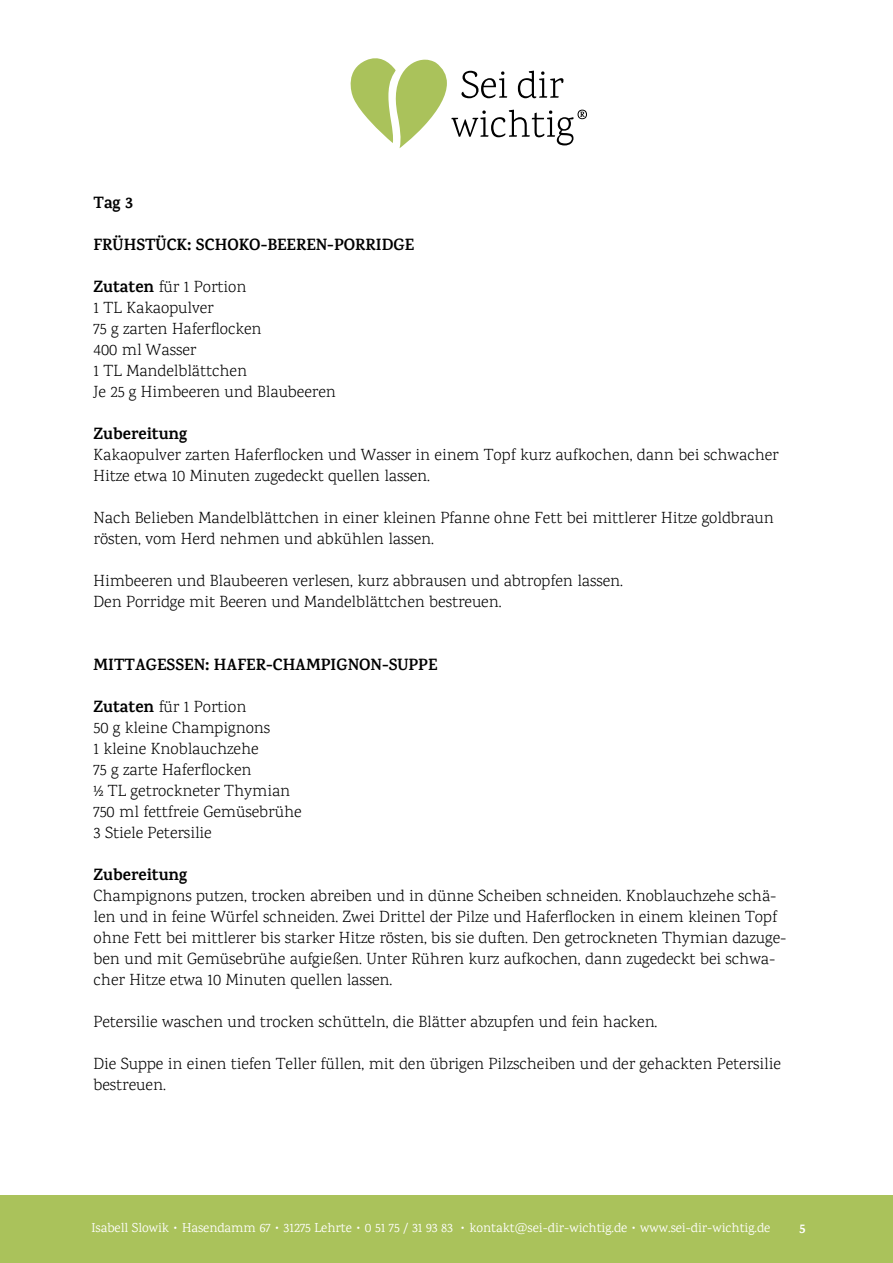
<style>
.page{position:relative;width:893px;height:1263px;background:#fff}
.page>*{position:absolute;margin:0;border:0;box-sizing:border-box;transform-origin:0 0}
.t1{font:300 16.5px/21px "Karma";color:#000}
.t2{font:700 16.5px "Karma";color:#000}
.t3{font:700 13.5px "Karma";color:#fff}
.t4{font:13.2px "Karma";color:#fff}
.s1{font-weight:700}
</style>
<div class="page">
<div style="left:0;top:1195px;width:893px;height:68px;background:#aac25b"></div>
<svg style="left:350px;top:58px;width:237px;height:90px"></svg>
<p class="t2" style="left:94px;top:192px;width:41px">Tag 3</p>
<p class="t2" style="left:94px;top:234px;width:322px">FRÜHSTÜCK: SCHOKO-BEEREN-PORRIDGE</p>
<p class="t1" style="left:94px;top:277px;width:244px"><span class="s1">Zutaten</span> für 1 Portion<br>1 TL Kakaopulver<br>75 g zarten Haferflocken<br>400 ml Wasser<br>1 TL Mandelblättchen<br>Je 25 g Himbeeren und Blaubeeren</p>
<p class="t2" style="left:94px;top:423px;width:95px">Zubereitung</p>
<p class="t1" style="left:94px;top:445px;width:687px">Kakaopulver zarten Haferflocken und Wasser in einem Topf kurz aufkochen, dann bei schwacher<br>Hitze etwa 10 Minuten zugedeckt quellen lassen.</p>
<p class="t1" style="left:94px;top:508px;width:682px">Nach Belieben Mandelblättchen in einer kleinen Pfanne ohne Fett bei mittlerer Hitze goldbraun rösten, vom Herd nehmen und abkühlen lassen.</p>
<p class="t1" style="left:94px;top:571px;width:531px">Himbeeren und Blaubeeren verlesen, kurz abbrausen und abtropfen lassen.<br>Den Porridge mit Beeren und Mandelblättchen bestreuen.</p>
<p class="t2" style="left:94px;top:654px;width:345px">MITTAGESSEN: HAFER-CHAMPIGNON-SUPPE</p>
<p class="t1" style="left:94px;top:697px;width:210px"><span class="s1">Zutaten</span> für 1 Portion<br>50 g kleine Champignons<br>1 kleine Knoblauchzehe<br>75 g zarte Haferflocken<br>½ TL getrockneter Thymian<br>750 ml fettfreie Gemüsebrühe<br>3 Stiele Petersilie</p>
<p class="t2" style="left:94px;top:864px;width:95px">Zubereitung</p>
<p class="t1" style="left:94px;top:886px;width:694px">Champignons putzen, trocken abreiben und in dünne Scheiben schneiden. Knoblauchzehe schä&shy;len und in feine Würfel schneiden. Zwei Drittel der Pilze und Haferflocken in einem kleinen Topf ohne Fett bei mittlerer bis starker Hitze rösten, bis sie duften. Den getrockneten Thymian dazuge&shy;ben und mit Gemüsebrühe aufgießen. Unter Rühren kurz aufkochen, dann zugedeckt bei schwa&shy;cher Hitze etwa 10 Minuten quellen lassen.</p>
<p class="t1" style="left:94px;top:1012px;width:565px">Petersilie waschen und trocken schütteln, die Blätter abzupfen und fein hacken.</p>
<p class="t1" style="left:94px;top:1054px;width:689px">Die Suppe in einen tiefen Teller füllen, mit den übrigen Pilzscheiben und der gehackten Petersilie bestreuen.</p>
<p class="t4" style="left:91px;top:1220px;width:680px">Isabell Slowik • Hasendamm 67 • 31275 Lehrte • 0 51 75 / 31 93 83 • kontakt@sei-dir-wichtig.de • www.sei-dir-wichtig.de</p>
<p class="t3" style="left:799px;top:1220px;width:8px">5</p>
</div>
